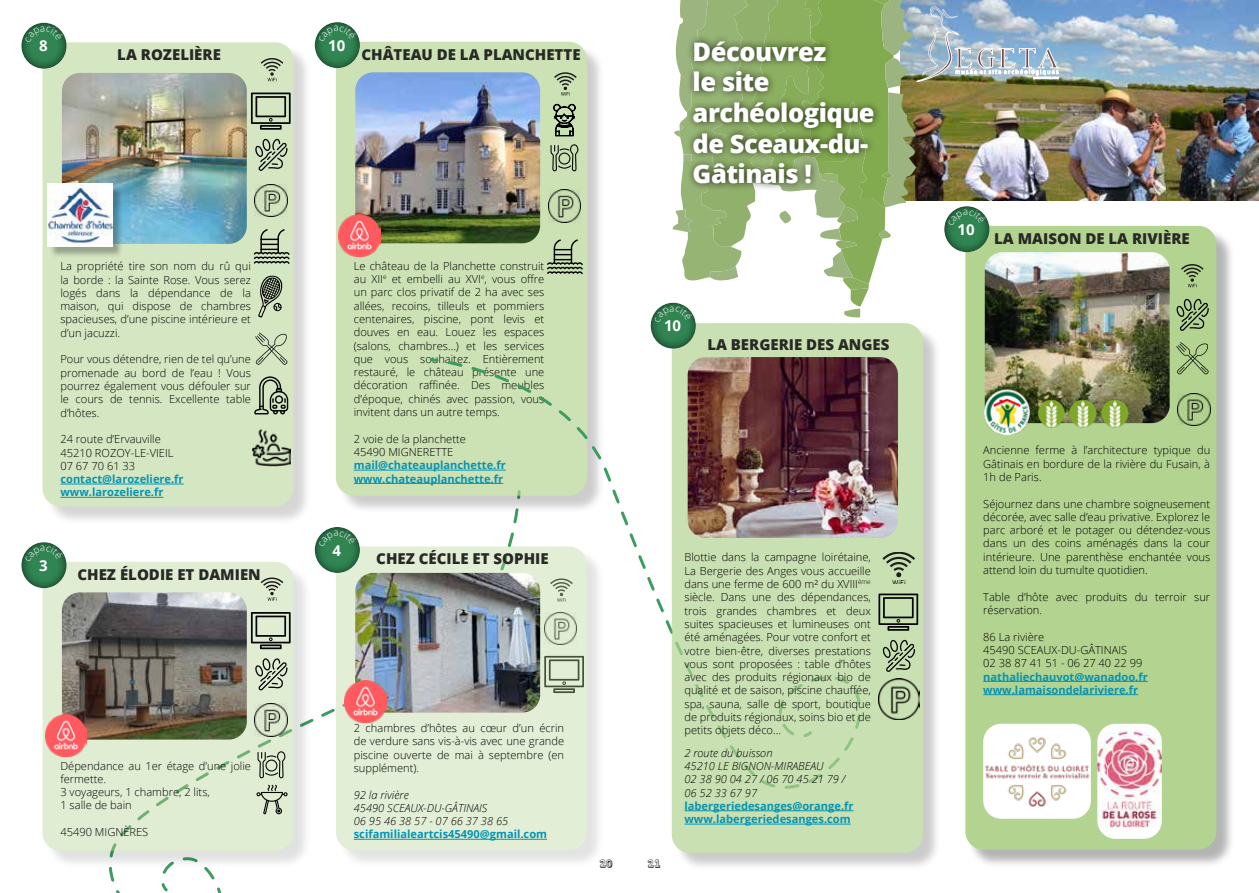
<style>
.page{position:relative;width:1259px;height:893px;background:#fff}
.page>*{position:absolute;margin:0;border:0;box-sizing:border-box;transform-origin:0 0}
.t1{font:800 25.5px/30.6px "Open Sans";letter-spacing:-.02em;color:#fff}
.t2{font:800 15px "Open Sans";color:#282827}
.t3{font:700 15px "Open Sans";color:#fff}
.t4{font:300 11.1px/13.4px "Open Sans";color:#000;text-align:justify}
.t5{font:700 11.1px/13.4px "Open Sans";color:#0493b3}
.t6{font:italic 300 11.1px/13.4px "Open Sans";color:#000}
.t7{font:11.1px "Action Jackson";color:#000}
</style>
<div class="page">
<img style="left:1058px;top:0;width:201px;height:200px">
<svg style="left:109px;top:870px;width:113px;height:23px"></svg>
<div style="left:45px;top:564px;width:267px;height:306px;background:#000;opacity:.3"></div>
<div style="left:43px;top:562px;width:250px;height:289px;background:#e0edd2;border-radius:18px"></div>
<div style="left:45px;top:45px;width:267px;height:480px;background:#000;opacity:.3"></div>
<div style="left:43px;top:42px;width:250px;height:464px;background:#d5e7c2;border-radius:18px"></div>
<div style="left:338px;top:44px;width:267px;height:470px;background:#000;opacity:.3"></div>
<div style="left:336px;top:42px;width:251px;height:454px;background:#cce2b5;border-radius:18px"></div>
<img style="left:62px;top:592px;width:185px;height:148px">
<img style="left:62px;top:73px;width:185px;height:171px">
<img style="left:355px;top:72px;width:185px;height:171px">
<hr style="left:60px;top:484px;width:124px;height:1px;background:#0493b3">
<hr style="left:60px;top:497px;width:103px;height:1px;background:#0493b3">
<hr style="left:354px;top:470px;width:152px;height:1px;background:#0493b3">
<hr style="left:354px;top:483px;width:149px;height:1px;background:#0493b3">
<div style="left:19px;top:541px;width:48px;height:48px;background:#000;opacity:.75"></div>
<div style="left:19px;top:21px;width:48px;height:48px;background:#000;opacity:.75"></div>
<div style="left:312px;top:21px;width:48px;height:48px;background:#000;opacity:.75"></div>
<svg style="left:261px;top:577px;width:22px;height:24px"></svg>
<svg style="left:261px;top:58px;width:22px;height:23px"></svg>
<svg style="left:554px;top:72px;width:23px;height:24px"></svg>
<img style="left:45px;top:715px;width:42px;height:41px">
<img style="left:338px;top:215px;width:42px;height:41px">
<svg style="left:255px;top:658px;width:33px;height:32px"></svg>
<svg style="left:255px;top:139px;width:33px;height:32px"></svg>
<svg style="left:251px;top:612px;width:40px;height:37px"></svg>
<svg style="left:251px;top:93px;width:40px;height:37px"></svg>
<img style="left:255px;top:704px;width:32px;height:32px">
<img style="left:255px;top:184px;width:32px;height:33px">
<img style="left:548px;top:190px;width:32px;height:32px">
<svg style="left:254px;top:229px;width:36px;height:35px"></svg>
<svg style="left:547px;top:239px;width:36px;height:35px"></svg>
<svg style="left:258px;top:275px;width:25px;height:43px"></svg>
<svg style="left:255px;top:332px;width:32px;height:33px"></svg>
<svg style="left:254px;top:376px;width:34px;height:38px"></svg>
<img style="left:252px;top:429px;width:38px;height:37px">
<div style="left:49px;top:185px;width:74px;height:73px;background:#000;opacity:.3"></div>
<img style="left:48px;top:184px;width:64px;height:63px">
<svg style="left:257px;top:751px;width:28px;height:27px"></svg>
<svg style="left:553px;top:104px;width:23px;height:33px"></svg>
<svg style="left:550px;top:144px;width:28px;height:27px"></svg>
<div style="left:338px;top:549px;width:267px;height:320px;background:#000;opacity:.3"></div>
<div style="left:336px;top:547px;width:251px;height:303px;background:#e2eed5;border-radius:18px"></div>
<img style="left:355px;top:573px;width:73px;height:140px">
<hr style="left:354px;top:839px;width:193px;height:1px;background:#0493b3">
<div style="left:312px;top:525px;width:48px;height:48px;background:#000;opacity:.75"></div>
<img style="left:345px;top:681px;width:41px;height:41px">
<div style="left:967px;top:228px;width:268px;height:640px;background:#000;opacity:.3"></div>
<div style="left:965px;top:226px;width:251px;height:624px;background:#b3d491;border-radius:18px"></div>
<img style="left:984px;top:252px;width:185px;height:171px">
<hr style="left:983px;top:681px;width:164px;height:1px;background:#0493b3">
<hr style="left:983px;top:694px;width:155px;height:1px;background:#0493b3">
<svg style="left:1181px;top:264px;width:22px;height:23px"></svg>
<svg style="left:1176px;top:299px;width:33px;height:32px"></svg>
<svg style="left:1176px;top:342px;width:32px;height:32px"></svg>
<img style="left:1177px;top:393px;width:33px;height:33px">
<img style="left:984px;top:387px;width:47px;height:49px">
<img style="left:1025px;top:395px;width:31px;height:38px">
<img style="left:1056px;top:395px;width:32px;height:33px">
<img style="left:1088px;top:395px;width:54px;height:33px">
<div style="left:983px;top:724px;width:108px;height:95px;background:#fff;border-radius:18px"></div>
<img style="left:983px;top:735px;width:108px;height:72px">
<img style="left:1097px;top:724px;width:64px;height:115px">
<svg style="left:428px;top:357px;width:244px;height:432px"></svg>
<div style="left:674px;top:326px;width:268px;height:545px;background:#000;opacity:.3"></div>
<div style="left:672px;top:323px;width:251px;height:530px;background:#c9e0b2;border-radius:18px"></div>
<img style="left:687px;top:357px;width:211px;height:181px">
<hr style="left:684px;top:810px;width:169px;height:1px;background:#0493b3">
<hr style="left:684px;top:824px;width:166px;height:1px;background:#0493b3">
<div style="left:648px;top:301px;width:48px;height:48px;background:#000;opacity:.75"></div>
<svg style="left:882px;top:553px;width:33px;height:31px"></svg>
<svg style="left:882px;top:640px;width:33px;height:32px"></svg>
<svg style="left:878px;top:594px;width:40px;height:37px"></svg>
<img style="left:878px;top:678px;width:42px;height:41px">
<svg style="left:256px;top:785px;width:31px;height:29px"></svg>
<svg style="left:25px;top:546px;width:38px;height:16px"></svg>
<svg style="left:25px;top:26px;width:38px;height:16px"></svg>
<svg style="left:319px;top:26px;width:38px;height:15px"></svg>
<svg style="left:319px;top:530px;width:38px;height:16px"></svg>
<img style="left:654px;top:0;width:404px;height:322px">
<h2 class="t3" style="left:39px;top:35px;width:10px">8</h2>
<h2 class="t3" style="left:328px;top:35px;width:19px">10</h2>
<h2 class="t2" style="left:117px;top:43px;width:105px">LA ROZELIÈRE</h2>
<h2 class="t2" style="left:361px;top:43px;width:221px">CHÂTEAU DE LA PLANCHETTE</h2>
<h1 class="t1" style="left:692px;top:35px;width:184px">Découvrez<br>le site archéologique de Sceaux-du-<br>Gâtinais !</h1>
<p class="t4" style="left:60px;top:259px;width:192px">La propriété tire son nom du rû qui la borde : la Sainte Rose. Vous serez logés dans la dépendance de la maison, qui dispose de chambres spacieuses, d’une piscine intérieure et d’un jacuzzi.</p>
<p class="t4" style="left:60px;top:352px;width:192px">Pour vous détendre, rien de tel qu’une promenade au bord de l’eau ! Vous pourrez également vous défouler sur le cours de tennis. Excellente table d’hôtes.</p>
<p class="t4" style="left:60px;top:432px;width:115px;text-align:left">24 route d’Ervauville<br>45210 ROZOY-LE-VIEIL<br>07 67 70 61 33</p>
<p class="t5" style="left:60px;top:472px;width:125px">contact@larozeliere.fr www.larozeliere.fr</p>
<h2 class="t3" style="left:39px;top:555px;width:10px">3</h2>
<h2 class="t2" style="left:78px;top:563px;width:185px">CHEZ ÉLODIE ET DAMIEN</h2>
<p class="t4" style="left:60px;top:758px;width:192px;text-align:left">Dépendance au 1er étage d’une jolie fermette.<br>3 voyageurs, 1 chambre, 2 lits,<br>1 salle de bain</p>
<p class="t4" style="left:60px;top:825px;width:89px">45490 MIGNÈRES</p>
<p class="t4" style="left:354px;top:259px;width:192px">Le château de la Planchette construit au XII<sup>e</sup> et embelli au XVI<sup>e</sup>, vous offre un parc clos privatif de 2 ha avec ses allées, recoins, tilleuls et pommiers centenaires, piscine, pont levis et douves en eau. Louez les espaces (salons, chambres…) et les services que vous souhaitez. Entièrement restauré, le château présente une décoration raffinée. Des meubles d’époque, chinés avec passion, vous invitent dans un autre temps.</p>
<p class="t4" style="left:354px;top:432px;width:114px">2 voie de la planchette<br>45490 MIGNERETTE</p>
<p class="t5" style="left:354px;top:458px;width:153px">mail@chateauplanchette.fr www.chateauplanchette.fr</p>
<h2 class="t3" style="left:332px;top:540px;width:10px">4</h2>
<h2 class="t2" style="left:376px;top:547px;width:174px">CHEZ CÉCILE ET SOPHIE</h2>
<p class="t4" style="left:354px;top:721px;width:212px">2 chambres d’hôtes au cœur d’un écrin de verdure sans vis-à-vis avec une grande piscine ouverte de mai à septembre (en supplément).</p>
<p class="t6" style="left:354px;top:787px;width:156px">92 la rivière<br>45490 SCEAUX-DU-GÂTINAIS<br>06 95 46 38 57 - 07 66 37 38 65</p>
<p class="t5" style="left:354px;top:827px;width:195px">scifamilialeartcis45490@gmail.com</p>
<h2 class="t3" style="left:664px;top:315px;width:19px">10</h2>
<h2 class="t2" style="left:707px;top:333px;width:184px">LA BERGERIE DES ANGES</h2>
<p class="t7" style="left:599px;top:858px;width:15px">20</p>
<p class="t7" style="left:647px;top:858px;width:15px">21</p>
<p class="t4" style="left:684px;top:550px;width:188px">Blottie dans la campagne loirétaine, La Bergerie des Anges vous accueille dans une ferme de 600 m² du XVIII<sup>ème </sup>siècle. Dans une des dépendances, trois grandes chambres et deux suites spacieuses et lumineuses ont été aménagées. Pour votre confort et votre bien-être, diverses prestations vous sont proposées : table d’hôtes avec des produits régionaux bio de qualité et de saison, piscine chauffée, spa, sauna, salle de sport, boutique de produits régionaux, soins bio et de petits objets déco...</p>
<p class="t6" style="left:684px;top:746px;width:162px">2 route du buisson<br>45210 LE BIGNON-MIRABEAU<br>02 38 90 04 27 / 06 70 45 21 79 /<br>06 52 33 67 97</p>
<p class="t5" style="left:684px;top:799px;width:171px">labergeriedesanges@orange.fr www.labergeriedesanges.com</p>
<h2 class="t3" style="left:957px;top:219px;width:19px">10</h2>
<h2 class="t2" style="left:994px;top:227px;width:197px">LA MAISON DE LA RIVIÈRE</h2>
<p class="t4" style="left:983px;top:443px;width:228px">Ancienne ferme à l’architecture typique du Gâtinais en bordure de la rivière du Fusain, à 1h de Paris.</p>
<p class="t4" style="left:983px;top:496px;width:228px">Séjournez dans une chambre soigneusement décorée, avec salle d’eau privative. Explorez le parc arboré et le potager ou détendez-vous dans un des coins aménagés dans la cour intérieure. Une parenthèse enchantée vous attend loin du tumulte quotidien.</p>
<p class="t4" style="left:983px;top:590px;width:228px">Table d’hôte avec produits du terroir sur réservation.</p>
<p class="t4" style="left:983px;top:630px;width:161px;text-align:left">86 La rivière<br>45490 SCEAUX-DU-GÂTINAIS<br>02 38 87 41 51 - 06 27 40 22 99</p>
<p class="t5" style="left:983px;top:669px;width:166px">nathaliechauvot@wanadoo.fr www.lamaisondelariviere.fr</p>
</div>
